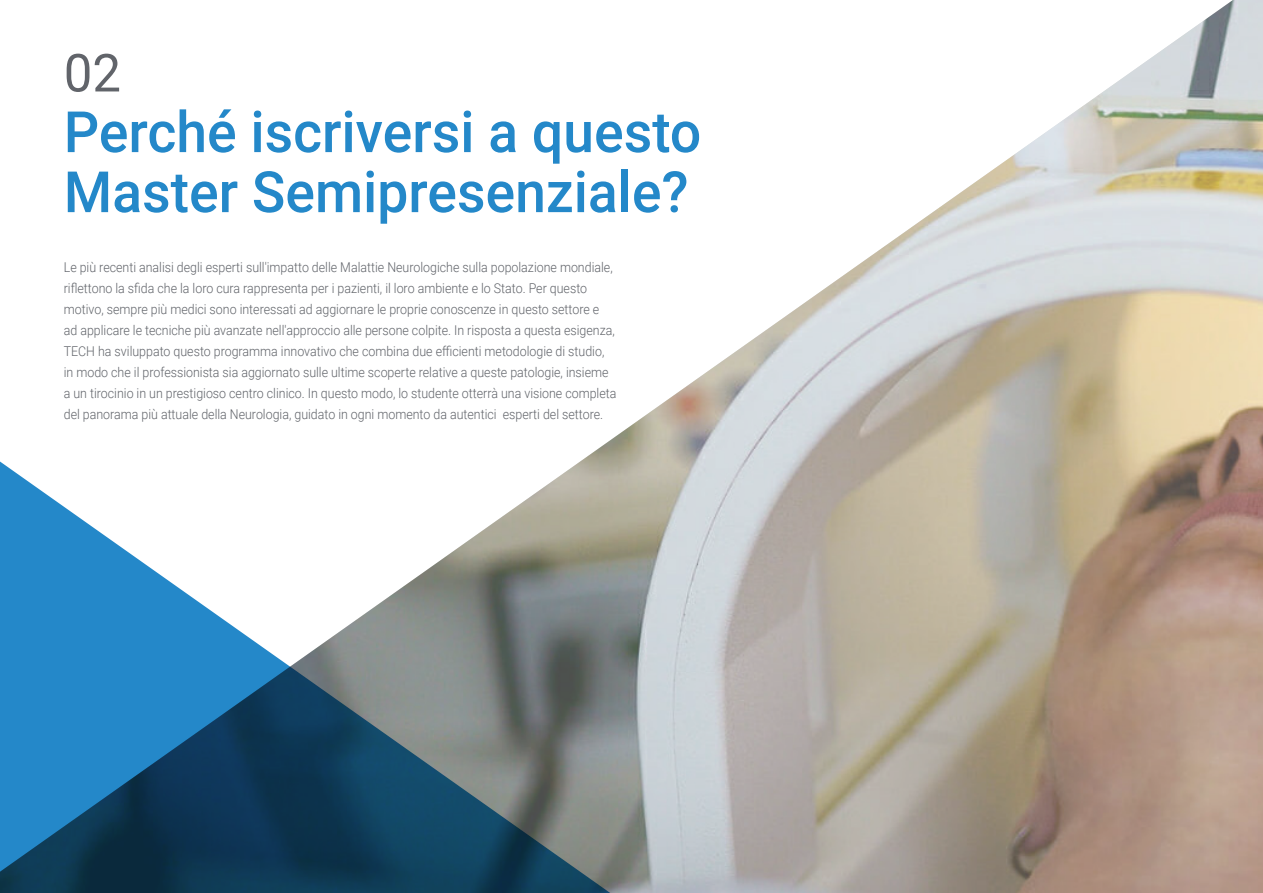
<style>
.page{position:relative;width:1263px;height:893px;background:#fff}
.page>*{position:absolute;margin:0;border:0;box-sizing:border-box;transform-origin:0 0}
.t1{font:500 57px/60px "Roboto";color:#2488c9}
.t2{font:52.5px "Roboto";color:#61646a}
.t3{font:300 13.5px/21px "Roboto";color:#61646a;scale:.92 1}
</style>
<div class="page">
<img style="left:602px;top:0;width:661px;height:893px">
<svg style="left:0;top:446px;width:640px;height:447px"></svg>
<h2 class="t2" style="left:64px;top:36px;width:59px">02</h2>
<h1 class="t1" style="left:64px;top:100px;width:639px">Perché iscriversi a questo<br>Master Semipresenziale?</h1>
<p class="t3" style="left:64px;top:256px;width:602px">Le più recenti analisi degli esperti sull'impatto delle Malattie Neurologiche sulla popolazione mondiale, riflettono la sfida che la loro cura rappresenta per i pazienti, il loro ambiente e lo Stato. Per questo motivo, sempre più medici sono interessati ad aggiornare le proprie conoscenze in questo settore e<br>ad applicare le tecniche più avanzate nell'approccio alle persone colpite. In risposta a questa esigenza, TECH ha sviluppato questo programma innovativo che combina due efficienti metodologie di studio, in modo che il professionista sia aggiornato sulle ultime scoperte relative a queste patologie, insieme a un tirocinio in un prestigioso centro clinico. In questo modo, lo studente otterrà una visione completa del panorama più attuale della Neurologia, guidato in ogni momento da autentici esperti del settore.</p>
</div>
